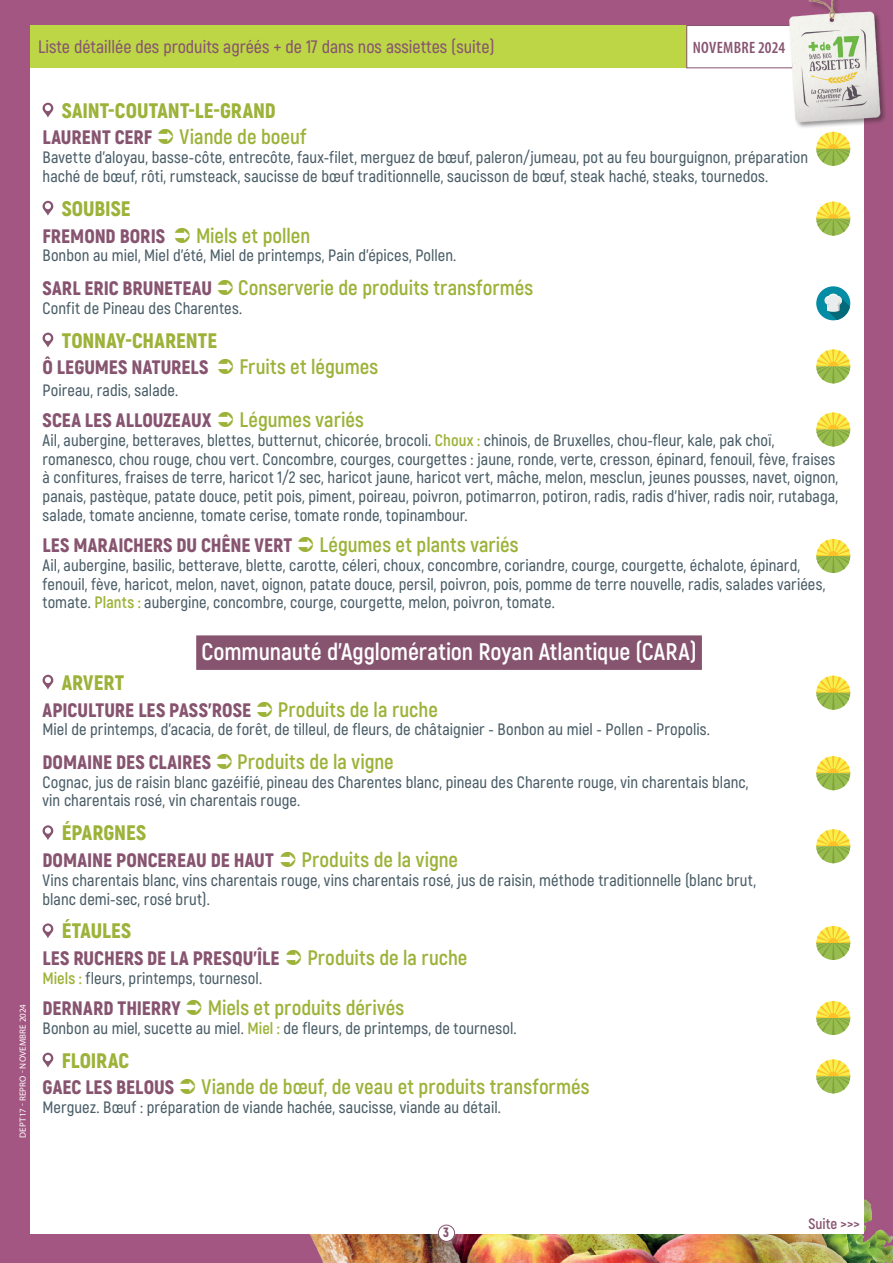
<style>
.page{position:relative;width:893px;height:1263px;background:#fff}
.page>*{position:absolute;margin:0;border:0;box-sizing:border-box;transform-origin:0 0}
.EPCI{font:700 24px "Akrobat";letter-spacing:-.005em;color:#fff}
.Societe{font:700 21px "Akrobat";color:#9cb239}
.communes{font:900 21px "Akrobat";color:#9cb239}
.produit{font:700 21px "Akrobat";letter-spacing:.005em;color:#9cb239}
.Societe-2{font:900 19.5px "Akrobat";color:#875470}
.produit-2{font:900 19.5px "Akrobat";color:#875470}
.t1{font:600 18px "Akrobat";color:#875470}
.description{font:600 16.5px/18.8px "Akrobat";letter-spacing:.005em;color:#4a5d67}
.t2{font:600 condensed 16.5px "Myriad Pro";letter-spacing:.02em;color:#875470}
.t3{font:700 15px "Akrobat";color:#875470}
.Societe-3{font:900 13.5px "Akrobat";color:#875470}
.t4{font:9px "Myriad Pro";letter-spacing:.02em;color:#fff}
.s1{font-weight:900;font-size:19.5px;color:#875470}
.s2{font-weight:700;color:#9cb239}
.s3{font-weight:700;font-size:21px;color:#9cb239}
</style>
<div class="page">
<img style="left:0;top:0;width:893px;height:1263px">
<div style="left:30px;top:68px;width:833px;height:1165px;background:#fff"></div>
<div style="left:30px;top:26px;width:657px;height:42px;background:#bcd646"></div>
<div style="left:687px;top:26px;width:106px;height:42px;background:#fff"></div>
<div style="left:687px;top:25px;width:106px;height:43px;border:1px solid #875470"></div>
<img style="left:779px;top:0;width:111px;height:127px">
<div style="left:196px;top:635px;width:506px;height:35px;background:#875470"></div>
<svg style="left:42px;top:103px;width:11px;height:15px"></svg>
<svg style="left:42px;top:201px;width:11px;height:15px"></svg>
<svg style="left:42px;top:333px;width:11px;height:14px"></svg>
<svg style="left:42px;top:675px;width:11px;height:15px"></svg>
<svg style="left:42px;top:825px;width:11px;height:15px"></svg>
<svg style="left:42px;top:923px;width:11px;height:15px"></svg>
<svg style="left:42px;top:1053px;width:11px;height:14px"></svg>
<div style="left:438px;top:1225px;width:17px;height:16px;background:#fff;border-radius:50%"></div>
<div style="left:438px;top:1225px;width:17px;height:17px;border:1px solid #875470;border-radius:50%"></div>
<svg style="left:816px;top:349px;width:34px;height:34px"></svg>
<svg style="left:816px;top:676px;width:34px;height:34px"></svg>
<svg style="left:816px;top:412px;width:34px;height:34px"></svg>
<svg style="left:816px;top:539px;width:34px;height:34px"></svg>
<svg style="left:816px;top:132px;width:34px;height:34px"></svg>
<svg style="left:816px;top:202px;width:34px;height:34px"></svg>
<svg style="left:816px;top:1001px;width:34px;height:34px"></svg>
<svg style="left:816px;top:829px;width:34px;height:34px"></svg>
<svg style="left:816px;top:756px;width:34px;height:34px"></svg>
<svg style="left:816px;top:926px;width:34px;height:34px"></svg>
<svg style="left:816px;top:1059px;width:34px;height:34px"></svg>
<div style="left:816px;top:286px;width:34px;height:34px;background:#038ca4;border-radius:17px"></div>
<svg style="left:824px;top:294px;width:26px;height:26px"></svg>
<p class="t1" style="left:38px;top:36px;width:458px">Liste détaillée des produits agréés + de 17 dans nos assiettes (suite)</p>
<p class="t2" style="left:693px;top:37px;width:94px">NOVEMBRE 2024</p>
<p class="t4" style="left:18px;top:1138px;width:135px;rotate:-90deg">DEPT17 - REPRO - NOVEMBRE 2024</p>
<p class="communes" style="left:62px;top:97px;width:216px">SAINT-COUTANT-LE-GRAND</p>
<p class="Societe-2" style="left:43px;top:125px;width:111px">LAURENT CERF</p>
<p class="Societe" style="left:179px;top:124px;width:129px">Viande de boeuf</p>
<p class="description" style="left:43px;top:148px;width:767px">Bavette d’aloyau, basse-côte, entrecôte, faux-filet, merguez de bœuf, paleron/jumeau, pot au feu bourguignon, préparation haché de bœuf, rôti, rumsteack, saucisse de bœuf traditionnelle, saucisson de bœuf, steak haché, steaks, tournedos.</p>
<p class="communes" style="left:62px;top:195px;width:71px">SOUBISE</p>
<p class="Societe-2" style="left:43px;top:223px;width:124px">FREMOND BORIS</p>
<p class="Societe" style="left:196px;top:222px;width:116px">Miels et pollen</p>
<p class="description" style="left:43px;top:246px;width:415px">Bonbon au miel, Miel d’été, Miel de printemps, Pain d’épices, Pollen.</p>
<p class="Societe" style="left:43px;top:275px;width:492px"><span class="s1">SARL ERIC BRUNETEAU</span> Conserverie de produits transformés</p>
<p class="description" style="left:43px;top:299px;width:201px">Confit de Pineau des Charentes.</p>
<p class="communes" style="left:62px;top:326px;width:157px">TONNAY-CHARENTE</p>
<p class="Societe-2" style="left:43px;top:355px;width:168px">Ô LEGUMES NATURELS</p>
<p class="Societe" style="left:239px;top:354px;width:140px">Fruits et légumes</p>
<p class="description" style="left:43px;top:381px;width:137px">Poireau, radis, salade.</p>
<p class="Societe-2" style="left:43px;top:408px;width:171px">SCEA LES ALLOUZEAUX</p>
<p class="Societe" style="left:239px;top:407px;width:126px">Légumes variés</p>
<p class="description" style="left:43px;top:431px;width:797px">Ail, aubergine, betteraves, blettes, butternut, chicorée, brocoli. <span class="s2">Choux :</span> chinois, de Bruxelles, chou-fleur, kale, pak choï, romanesco, chou rouge, chou vert. Concombre, courges, courgettes : jaune, ronde, verte, cresson, épinard, fenouil, fève, fraises à confitures, fraises de terre, haricot 1/2 sec, haricot jaune, haricot vert, mâche, melon, mesclun, jeunes pousses, navet, oignon, panais, pastèque, patate douce, petit pois, piment, poireau, poivron, potimarron, potiron, radis, radis d’hiver, radis noir, rutabaga, salade, tomate ancienne, tomate cerise, tomate ronde, topinambour.</p>
<p class="produit-2" style="left:43px;top:533px;width:251px">LES MARAICHERS DU CHÊNE VERT</p>
<p class="produit" style="left:319px;top:532px;width:201px">Légumes et plants variés</p>
<p class="description" style="left:43px;top:556px;width:784px">Ail, aubergine, basilic, betterave, blette, carotte, céleri, choux, concombre, coriandre, courge, courgette, échalote, épinard, fenouil, fève, haricot, melon, navet, oignon, patate douce, persil, poivron, pois, pomme de terre nouvelle, radis, salades variées, tomate. <span class="s2">Plants :</span> aubergine, concombre, courge, courgette, melon, poivron, tomate.</p>
<p class="EPCI" style="left:201px;top:637px;width:497px">Communauté d’Agglomération Royan Atlantique (CARA)</p>
<p class="communes" style="left:62px;top:669px;width:64px">ARVERT</p>
<p class="Societe-2" style="left:43px;top:697px;width:210px">APICULTURE LES PASS’ROSE</p>
<p class="Societe" style="left:278px;top:696px;width:162px">Produits de la ruche</p>
<p class="description" style="left:43px;top:720px;width:669px">Miel de printemps, d’acacia, de forêt, de tilleul, de fleurs, de châtaignier - Bonbon au miel - Pollen - Propolis.</p>
<p class="Societe-2" style="left:43px;top:749px;width:353px">DOMAINE DES CLAIRES <span class="s3">Produits de la vigne</span></p>
<p class="description" style="left:43px;top:772px;width:707px">Cognac, jus de raisin blanc gazéifié, pineau des Charentes blanc, pineau des Charente rouge, vin charentais blanc, vin charentais rosé, vin charentais rouge.</p>
<p class="communes" style="left:62px;top:819px;width:86px">ÉPARGNES</p>
<p class="Societe-2" style="left:43px;top:848px;width:233px">DOMAINE PONCEREAU DE HAUT</p>
<p class="Societe" style="left:302px;top:847px;width:158px">Produits de la vigne</p>
<p class="description" style="left:43px;top:871px;width:715px">Vins charentais blanc, vins charentais rouge, vins charentais rosé, jus de raisin, méthode traditionnelle (blanc brut, blanc demi-sec, rosé brut).</p>
<p class="communes" style="left:62px;top:917px;width:71px">ÉTAULES</p>
<p class="Societe-2" style="left:43px;top:946px;width:239px">LES RUCHERS DE LA PRESQU’ÎLE</p>
<p class="Societe" style="left:307px;top:945px;width:162px">Produits de la ruche</p>
<p class="description" style="left:43px;top:969px;width:221px"><span class="s2">Miels :</span> fleurs, printemps, tournesol.</p>
<p class="produit-2" style="left:43px;top:996px;width:140px">DERNARD THIERRY</p>
<p class="produit" style="left:208px;top:995px;width:198px">Miels et produits dérivés</p>
<p class="description" style="left:43px;top:1019px;width:476px">Bonbon au miel, sucette au miel. <span class="s2">Miel :</span> de fleurs, de printemps, de tournesol.</p>
<p class="communes" style="left:62px;top:1046px;width:69px">FLOIRAC</p>
<p class="Societe-2" style="left:43px;top:1075px;width:133px">GAEC LES BELOUS</p>
<p class="Societe" style="left:201px;top:1074px;width:390px">Viande de bœuf, de veau et produits transformés</p>
<p class="description" style="left:43px;top:1098px;width:460px">Merguez. Bœuf : préparation de viande hachée, saucisse, viande au détail.</p>
<p class="Societe-3" style="left:443px;top:1224px;width:7px">3</p>
<p class="t3" style="left:809px;top:1214px;width:53px">Suite &gt;&gt;&gt;</p>
</div>
